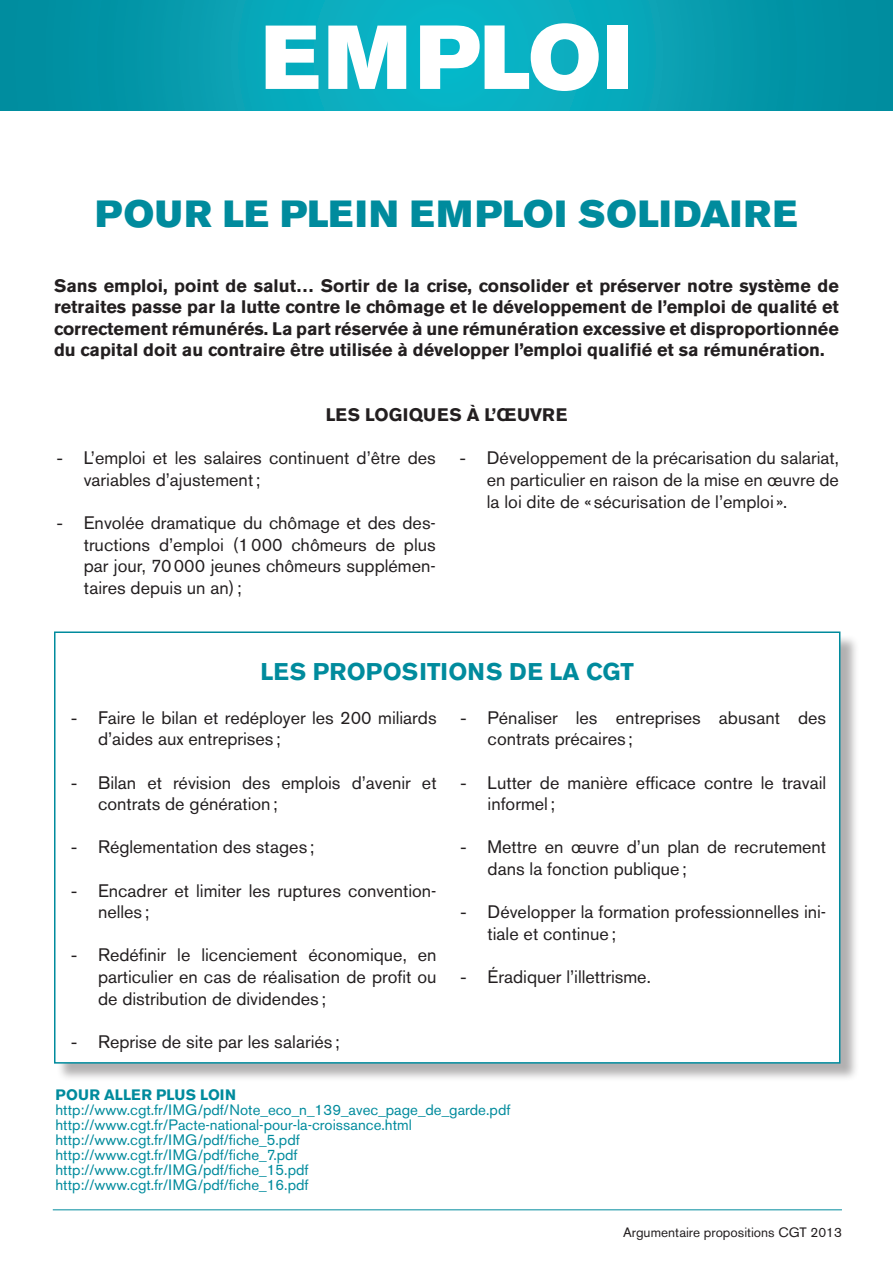
<style>
.page{position:relative;width:893px;height:1263px;background:#fff}
.page>*{position:absolute;margin:0;border:0;box-sizing:border-box;transform-origin:0 0}
.t1{font:89.7px "Akzidenz Grotesk BE Super";letter-spacing:.02em;color:#fff}
.t2{font:37.5px "Akzidenz Grotesk BE Super";letter-spacing:.03em;color:#008b9d}
.t3{font:700 24px "Akzidenz Grotesk BE";letter-spacing:.01em;color:#008b9d}
.t4{font:18px/21.6px "Akzidenz Grotesk BE";color:#231f20}
.t5{font:700 18px/21.6px "Akzidenz Grotesk BE";color:#231f20;text-align:justify}
.t6{font:700 18px "Akzidenz Grotesk BE";letter-spacing:.04em;color:#231f20}
.t7{font:15px/15px "Akzidenz Grotesk BE";color:#008b9d}
.t8{font:700 15px "Akzidenz Grotesk BE";letter-spacing:.02em;color:#008b9d}
.t9{font:13.5px "Akzidenz Grotesk BE";color:#231f20}
.s1{font-family:"Arial"}
</style>
<div class="page">
<hr style="left:53px;top:1209px;width:789px;height:1px;background:#008b9d">
<svg style="left:0;top:0;width:893px;height:111px;background:#05a1b3"></svg>
<div style="left:56px;top:634px;width:803px;height:448px;background:#231f20;opacity:.35"></div>
<div style="left:55px;top:632px;width:785px;height:431px;background:#fff"></div>
<div style="left:54px;top:631px;width:786px;height:432px;border:2px solid #008b9d"></div>
<h1 class="t1" style="left:262px;top:5px;width:371px">EMPLOI</h1>
<h2 class="t2" style="left:96px;top:192px;width:703px">POUR LE PLEIN EMPLOI SOLIDAIRE</h2>
<p class="t5" style="left:54px;top:275px;width:786px">Sans emploi, point de salut… Sortir de la crise, consolider et préserver notre système de retraites passe par la lutte contre le chômage et le développement de l’emploi de qualité et correctement rémunérés. La part réservée à une rémunération excessive et disproportionnée du capital doit au contraire être utilisée à développer l’emploi qualifié et sa rémunération.</p>
<p class="t6" style="left:326px;top:405px;width:243px">Les logi ques à l’œuvre</p>
<p class="t4" style="left:84px;top:447px;width:354px;text-indent:-27px"><span class="s1">-</span> L’emploi et les salaires continuent d’être des variables d’ajustement;</p>
<p class="t4" style="left:84px;top:512px;width:354px;text-align:justify;text-indent:-27px"><span class="s1">-</span> Envolée dramatique du chômage et des des&shy;tructions d’emploi (1000 chômeurs de plus par jour, 70000 jeunes chômeurs supplémen&shy;taires depuis un an);</p>
<p class="t4" style="left:487px;top:447px;width:354px;text-align:justify;text-indent:-27px"><span class="s1">-</span> Développement de la précarisation du salariat, en particulier en raison de la mise en œuvre de la loi dite de « sécurisation de l’emploi».</p>
<h3 class="t3" style="left:260px;top:658px;width:375px">Les propositions de la CGT</h3>
<p class="t4" style="left:98px;top:707px;width:340px;text-indent:-27px"><span class="s1">-</span> Faire le bilan et redéployer les 200 miliards d’aides aux entreprises ;</p>
<p class="t4" style="left:98px;top:771px;width:340px;text-indent:-27px"><span class="s1">-</span> Bilan et révision des emplois d’avenir et contrats de génération;</p>
<p class="t4" style="left:71px;top:836px;width:245px"><span class="s1">-</span> Réglementation des stages ;</p>
<p class="t4" style="left:98px;top:879px;width:340px;text-indent:-27px"><span class="s1">-</span> Encadrer et limiter les ruptures convention&shy;nelles ;</p>
<p class="t4" style="left:98px;top:944px;width:340px;text-align:justify;text-indent:-27px"><span class="s1">-</span> Redéfinir le licenciement économique, en particulier en cas de réalisation de profit ou de distribution de dividendes ;</p>
<p class="t4" style="left:71px;top:1031px;width:270px"><span class="s1">-</span> Reprise de site par les salariés ;</p>
<p class="t4" style="left:488px;top:707px;width:340px;text-indent:-27px"><span class="s1">-</span> Pénaliser les entreprises abusant des contrats précaires ;</p>
<p class="t4" style="left:488px;top:771px;width:340px;text-indent:-27px"><span class="s1">-</span> Lutter de manière efficace contre le travail informel;</p>
<p class="t4" style="left:488px;top:836px;width:340px;text-indent:-27px"><span class="s1">-</span> Mettre en œuvre d’un plan de recrutement dans la fonction publique;</p>
<p class="t4" style="left:488px;top:901px;width:340px;text-indent:-27px"><span class="s1">-</span> Développer la formation professionnelles ini&shy;tiale et continue;</p>
<p class="t4" style="left:461px;top:966px;width:192px"><span class="s1">-</span> Éradiquer l’illettrisme.</p>
<p class="t8" style="left:56px;top:1086px;width:182px">Pour aller plus loin</p>
<p class="t7" style="left:56px;top:1103px;width:456px">http://www.cgt.fr/IMG/pdf/Note_eco_n_139_avec_page_de_garde.pdf http://www.cgt.fr/Pacte-national-pour-la-croissance.html http://www.cgt.fr/IMG/pdf/fiche_5.pdf http://www.cgt.fr/IMG/pdf/fiche_7.pdf http://www.cgt.fr/IMG/pdf/fiche_15.pdf http://www.cgt.fr/IMG/pdf/fiche_16.pdf</p>
<p class="t9" style="left:623px;top:1224px;width:220px">Argumentaire propositions CGT 2013</p>
</div>
